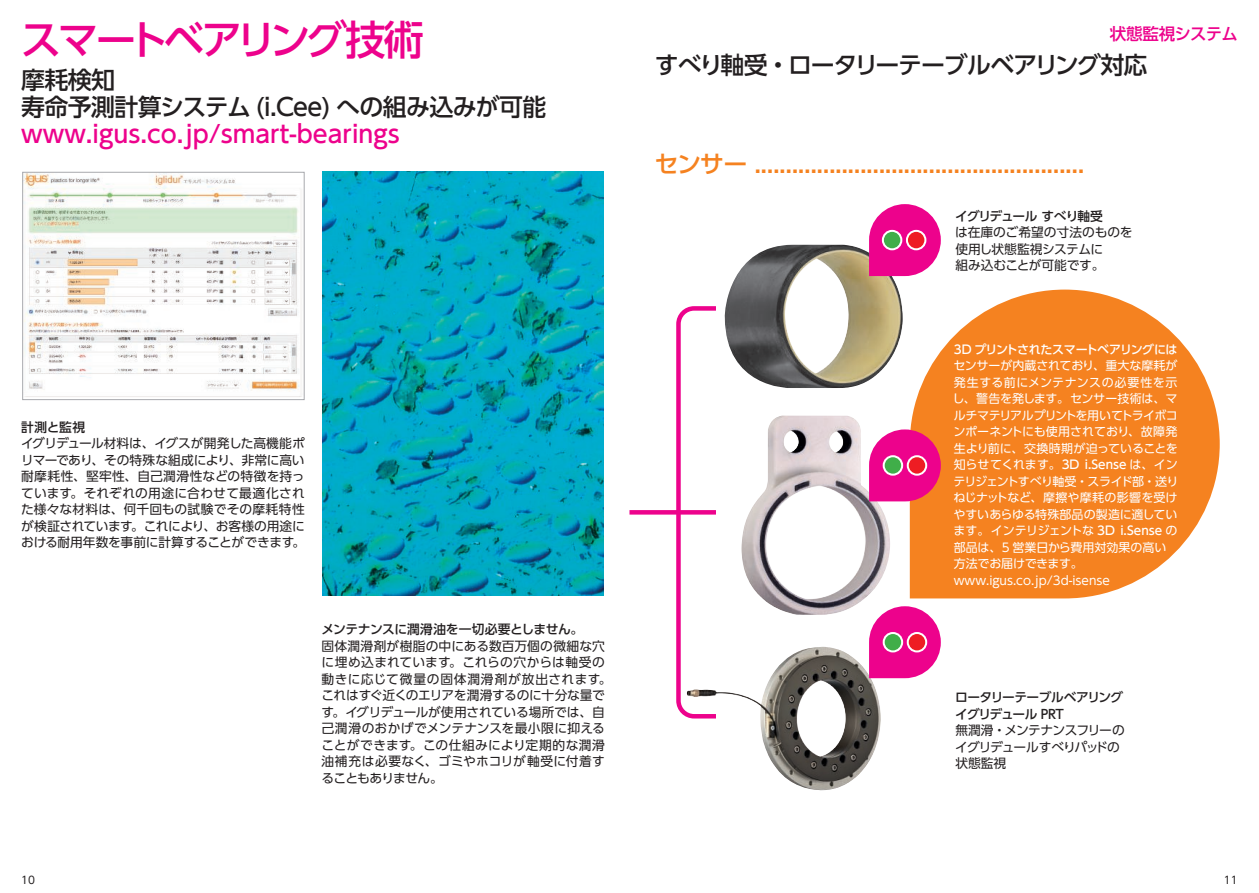
<style>
.page{position:relative;width:1259px;height:893px;background:#fff}
.page>*{position:absolute;margin:0;border:0;box-sizing:border-box;transform-origin:0 0}
.t1{font:500 40.5px "UD Shin Go Pro";letter-spacing:-.09em;color:#ed028c}
.t2{font:500 24px "UD Shin Go Pro";color:#f58220}
.t3{font:500 24px/27px "UD Shin Go Pro";letter-spacing:-.03em;color:#231f20}
.t4{font:500 24px "UD Shin Go Pro";color:#ed028c}
.t5{font:500 24px "UD Shin Go Pro";letter-spacing:-.055em;color:#231f20}
.t6{font:500 16.5px "UD Shin Go Pro";letter-spacing:-.04em;color:#ed028c}
.t7{font:12.75px/16.5px "UD Shin Go Pro";letter-spacing:-.005em;color:#231f20}
.t8{font:500 12.75px/16.5px "UD Shin Go Pro";letter-spacing:-.035em;color:#231f20}
.t9{font:12.75px/16.5px "UD Shin Go Pro";letter-spacing:-.06em;color:#231f20}
.t10{font:500 12.75px "UD Shin Go Pro";letter-spacing:-.08em;color:#231f20}
.t11{font:12px/16.5px "UD Shin Go Pro";letter-spacing:-.01em;color:#fff}
.t12{font:500 12px "UD Shin Go Pro";letter-spacing:-.035em;color:#fff}
.t13{font:10.5px "UD Shin Go Pro";color:#231f20}
.s1{font-weight:500}
</style>
<div class="page">
<svg style="left:910px;top:290px;width:309px;height:308px;fill:#f58220"></svg>
<img style="left:24px;top:174px;width:278px;height:223px">
<div style="left:22px;top:172px;width:282px;height:228px;border:1px solid #a8a9ad"></div>
<img style="left:322px;top:172px;width:282px;height:423px">
<img style="left:725px;top:245px;width:178px;height:143px">
<img style="left:741px;top:416px;width:149px;height:199px">
<svg style="left:869px;top:204px;width:72px;height:72px"></svg>
<div style="left:883px;top:231px;width:18px;height:18px;background:#40ae49;border-radius:50%"></div>
<div style="left:882px;top:230px;width:20px;height:20px;border:2px solid #fff;border-radius:50%"></div>
<div style="left:907px;top:231px;width:18px;height:18px;background:#ee1d23;border-radius:50%"></div>
<div style="left:906px;top:230px;width:20px;height:20px;border:2px solid #fff;border-radius:50%"></div>
<svg style="left:869px;top:429px;width:72px;height:72px;background:#ef2386"></svg>
<svg style="left:883px;top:456px;width:19px;height:19px"></svg>
<div style="left:882px;top:455px;width:21px;height:21px;border:2px solid #fff;border-radius:50%"></div>
<svg style="left:907px;top:456px;width:19px;height:19px"></svg>
<div style="left:906px;top:455px;width:21px;height:21px;border:2px solid #fff;border-radius:50%"></div>
<img style="left:720px;top:647px;width:161px;height:143px">
<svg style="left:869px;top:606px;width:72px;height:72px"></svg>
<div style="left:883px;top:633px;width:19px;height:18px;background:#40ae49;border-radius:50%"></div>
<div style="left:882px;top:632px;width:21px;height:20px;border:2px solid #fff;border-radius:50%"></div>
<div style="left:907px;top:633px;width:19px;height:18px;background:#ee1d23;border-radius:50%"></div>
<div style="left:906px;top:632px;width:21px;height:20px;border:2px solid #fff;border-radius:50%"></div>
<svg style="left:676px;top:306px;width:44px;height:413px"></svg>
<div style="left:629px;top:510px;width:87px;height:5px;background:#ed028c"></div>
<h1 class="t1" style="left:21px;top:7px;width:405px">スマートベアリング技術</h1>
<h2 class="t3" style="left:21px;top:66px;width:527px">摩耗検知<br>寿命予測計算システム (i.Cee) への組み込みが可能</h2>
<h2 class="t4" style="left:21px;top:115px;width:380px">www.igus.co.jp/smart-bearings</h2>
<p class="t8" style="left:21px;top:418px;width:65px">計測と監視</p>
<p class="t7" style="left:21px;top:435px;width:285px;text-align:justify">イグリデュール材料は、イグスが開発した高機能ポリマーであり、その特殊な組成により、非常に高い耐摩耗性、堅牢性、自己潤滑性などの特徴を持っています。それぞれの用途に合わせて最適化された様々な材料は、何千回もの試験でその摩耗特性が検証されています。これにより、お客様の用途における耐用年数を事前に計算することができます。</p>
<p class="t8" style="left:321px;top:621px;width:263px">メンテナンスに潤滑油を一切必要としません。</p>
<p class="t7" style="left:321px;top:637px;width:291px">固体潤滑剤が樹脂の中にある数百万個の微細な穴に埋め込まれています。これらの穴からは軸受の動きに応じて微量の固体潤滑剤が放出されます。これはすぐ近くのエリアを潤滑するのに十分な量です。イグリデュールが使用されている場所では、自己潤滑のおかげでメンテナンスを最小限に抑えることができます。この仕組みにより定期的な潤滑油補充は必要なく、ゴミやホコリが軸受に付着することもありません。</p>
<p class="t6" style="left:1109px;top:21px;width:130px">状態監視システム</p>
<h2 class="t5" style="left:655px;top:45px;width:494px">すべり軸受・ロータリーテーブルベアリング対応</h2>
<h2 class="t2" style="left:654px;top:144px;width:431px">センサー .....................................................</h2>
<p class="t10" style="left:955px;top:205px;width:149px">イグリデュール すべり軸受</p>
<p class="t7" style="left:955px;top:224px;width:179px">は在庫のご希望の寸法のものを使用し状態監視システムに<br>組み込むことが可能です。</p>
<p class="t12" style="left:954px;top:339px;width:225px">3D プリントされたスマートベアリングには</p>
<p class="t11" style="left:952px;top:357px;width:227px">センサーが内蔵されており、重大な摩耗が発生する前にメンテナンスの必要性を示し、警告を発します。センサー技術は、マルチマテリアルプリントを用いてトライボコンポーネントにも使用されており、故障発生より前に、交換時期が迫っていることを知らせてくれます。<span class="s1">3D i.Sense</span> は、インテリジェントすべり軸受・スライド部・送りねじナットなど、摩擦や摩耗の影響を受けやすいあらゆる特殊部品の製造に適しています。インテリジェントな <span class="s1">3D i.Sense</span> の部品は、5 営業日から費用対効果の高い方法でお届けできます。www.igus.co.jp/3d-isense</p>
<p class="t8" style="left:955px;top:689px;width:170px">ロータリーテーブルベアリングイグリデュール PRT</p>
<p class="t9" style="left:955px;top:722px;width:171px">無潤滑・メンテナンスフリーのイグリデュールすべりパッドの状態監視</p>
<p class="t13" style="left:21px;top:871px;width:15px">10</p>
<p class="t13" style="left:1223px;top:871px;width:15px">11</p>
</div>
